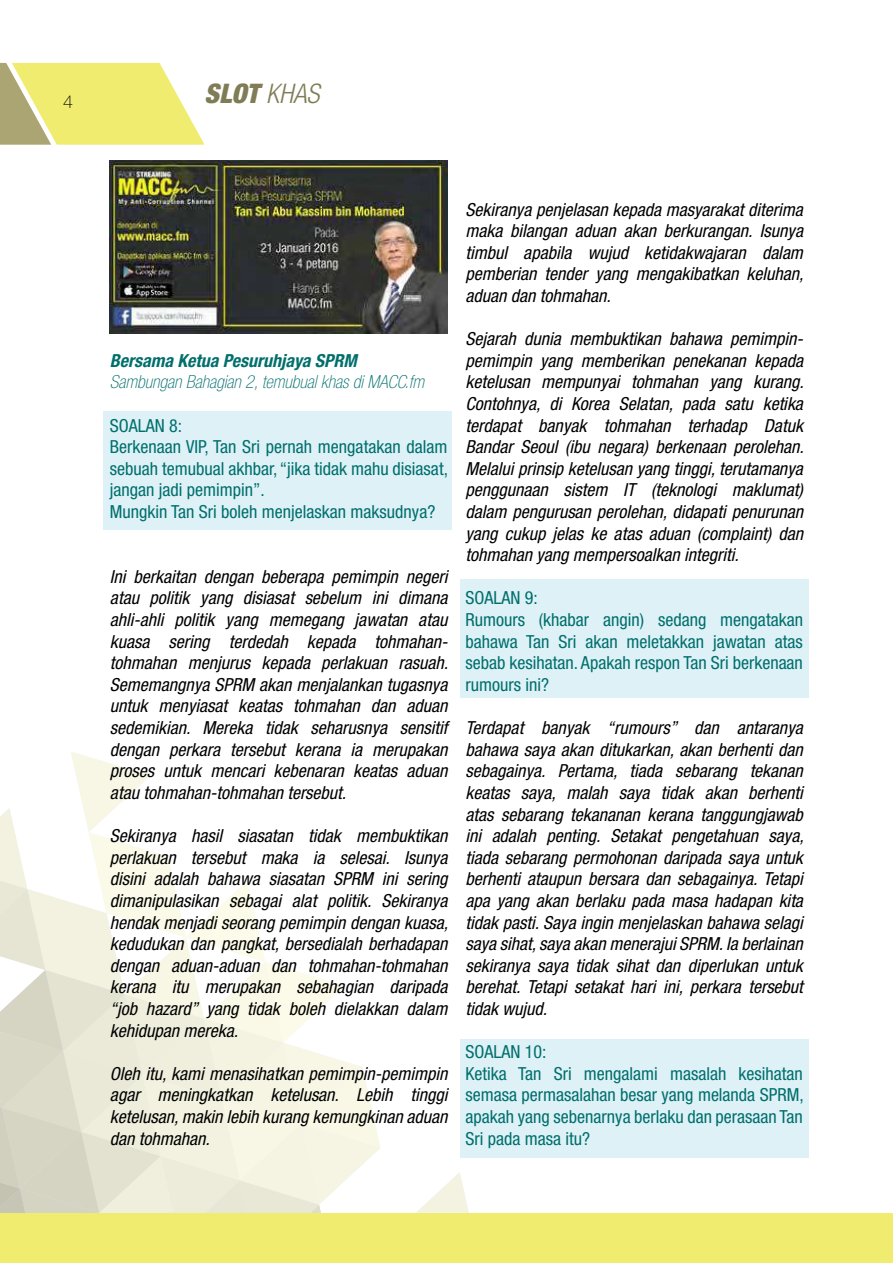
<style>
.page{position:relative;width:893px;height:1263px;background:#fff}
.page>*{position:absolute;margin:0;border:0;box-sizing:border-box;transform-origin:0 0}
.t1{font:italic 900 condensed 27px "Helvetica Neue LT Std";color:#807d56}
.t2{font:italic condensed 18px/21.6px "Helvetica Neue LT Std";color:#000101;text-align:justify}
.t3{font:condensed 18px/21.6px "Helvetica Neue LT Std";color:#006f6c}
.t4{font:italic 100 condensed 18px "Helvetica Neue LT Std";color:#006f6c}
.t5{font:italic 700 condensed 18px "Helvetica Neue LT Std";color:#006f6c}
.t6{font:100 18px "Helvetica Neue LT Std";color:#000}
.s1{font-weight:300}
</style>
<div class="page">
<svg style="left:416px;top:1172px;width:53px;height:41px"></svg>
<svg style="left:0;top:751px;width:380px;height:462px"></svg>
<div style="left:0;top:1213px;width:893px;height:50px;background:#f0ec70"></div>
<svg style="left:0;top:63px;width:205px;height:82px;background:#e8e484"></svg>
<div style="left:104px;top:411px;width:348px;height:118px;background:#ddf1f7"></div>
<div style="left:460px;top:579px;width:348px;height:118px;background:#ddf1f7"></div>
<div style="left:460px;top:1040px;width:348px;height:118px;background:#ddf1f7"></div>
<img style="left:109px;top:160px;width:338px;height:174px">
<p class="t6" style="left:63px;top:92px;width:12px">4</p>
<h1 class="t1" style="left:205px;top:77px;width:116px">SLOT <span class="s1">KHAS</span></h1>
<p class="t5" style="left:110px;top:350px;width:248px">Bersama Ketua Pesuruhjaya SPRM</p>
<p class="t4" style="left:110px;top:372px;width:316px">Sambungan Bahagian 2, temubual khas di MACC.fm</p>
<p class="t3" style="left:110px;top:414px;width:340px">SOALAN 8:<br>Berkenaan VIP, Tan Sri pernah mengatakan dalam sebuah temubual akhbar, “jika tidak mahu disiasat, jangan jadi pemimpin”.<br>Mungkin Tan Sri boleh menjelaskan maksudnya?</p>
<p class="t2" style="left:110px;top:566px;width:340px">Ini berkaitan dengan beberapa pemimpin negeri atau politik yang disiasat sebelum ini dimana ahli-ahli politik yang memegang jawatan atau kuasa sering terdedah kepada tohmahan&shy;tohmahan menjurus kepada perlakuan rasuah.<br>Sememangnya SPRM akan menjalankan tugasnya untuk menyiasat keatas tohmahan dan aduan sedemikian. Mereka tidak seharusnya sensitif dengan perkara tersebut kerana ia merupakan proses untuk mencari kebenaran keatas aduan atau tohmahan-tohmahan tersebut.</p>
<p class="t2" style="left:110px;top:825px;width:340px">Sekiranya hasil siasatan tidak membuktikan perlakuan tersebut maka ia selesai. Isunya disini adalah bahawa siasatan SPRM ini sering dimanipulasikan sebagai alat politik. Sekiranya hendak menjadi seorang pemimpin dengan kuasa, kedudukan dan pangkat, bersedialah berhadapan dengan aduan-aduan dan tohmahan-tohmahan kerana itu merupakan sebahagian daripada “job hazard” yang tidak boleh dielakkan dalam kehidupan mereka.</p>
<p class="t2" style="left:110px;top:1063px;width:339px">Oleh itu, kami menasihatkan pemimpin-pemimpin agar meningkatkan ketelusan. Lebih tinggi ketelusan, makin lebih kurang kemungkinan aduan dan tohmahan.</p>
<p class="t2" style="left:465px;top:199px;width:340px">Sekiranya penjelasan kepada masyarakat diterima maka bilangan aduan akan berkurangan. Isunya timbul apabila wujud ketidakwajaran dalam pemberian tender yang mengakibatkan keluhan, aduan dan tohmahan.</p>
<p class="t2" style="left:465px;top:328px;width:340px">Sejarah dunia membuktikan bahawa pemimpin&shy;pemimpin yang memberikan penekanan kepada ketelusan mempunyai tohmahan yang kurang.<br>Contohnya, di Korea Selatan, pada satu ketika terdapat banyak tohmahan terhadap Datuk Bandar Seoul (ibu negara) berkenaan perolehan.<br>Melalui prinsip ketelusan yang tinggi, terutamanya penggunaan sistem IT (teknologi maklumat) dalam pengurusan perolehan, didapati penurunan yang cukup jelas ke atas aduan (complaint) dan tohmahan yang mempersoalkan integriti.</p>
<p class="t3" style="left:465px;top:587px;width:339px">SOALAN 9:<br>Rumours (khabar angin) sedang mengatakan bahawa Tan Sri akan meletakkan jawatan atas sebab kesihatan. Apakah respon Tan Sri berkenaan rumours ini?</p>
<p class="t2" style="left:465px;top:717px;width:340px">Terdapat banyak “rumours” dan antaranya bahawa saya akan ditukarkan, akan berhenti dan sebagainya. Pertama, tiada sebarang tekanan keatas saya, malah saya tidak akan berhenti atas sebarang tekananan kerana tanggungjawab ini adalah penting. Setakat pengetahuan saya, tiada sebarang permohonan daripada saya untuk berhenti ataupun bersara dan sebagainya. Tetapi apa yang akan berlaku pada masa hadapan kita tidak pasti. Saya ingin menjelaskan bahawa selagi saya sihat, saya akan menerajui SPRM. Ia berlainan sekiranya saya tidak sihat dan diperlukan untuk berehat. Tetapi setakat hari ini, perkara tersebut tidak wujud.</p>
<p class="t3" style="left:465px;top:1041px;width:340px">SOALAN 10:<br>Ketika Tan Sri mengalami masalah kesihatan semasa permasalahan besar yang melanda SPRM, apakah yang sebenarnya berlaku dan perasaan Tan Sri pada masa itu?</p>
</div>
